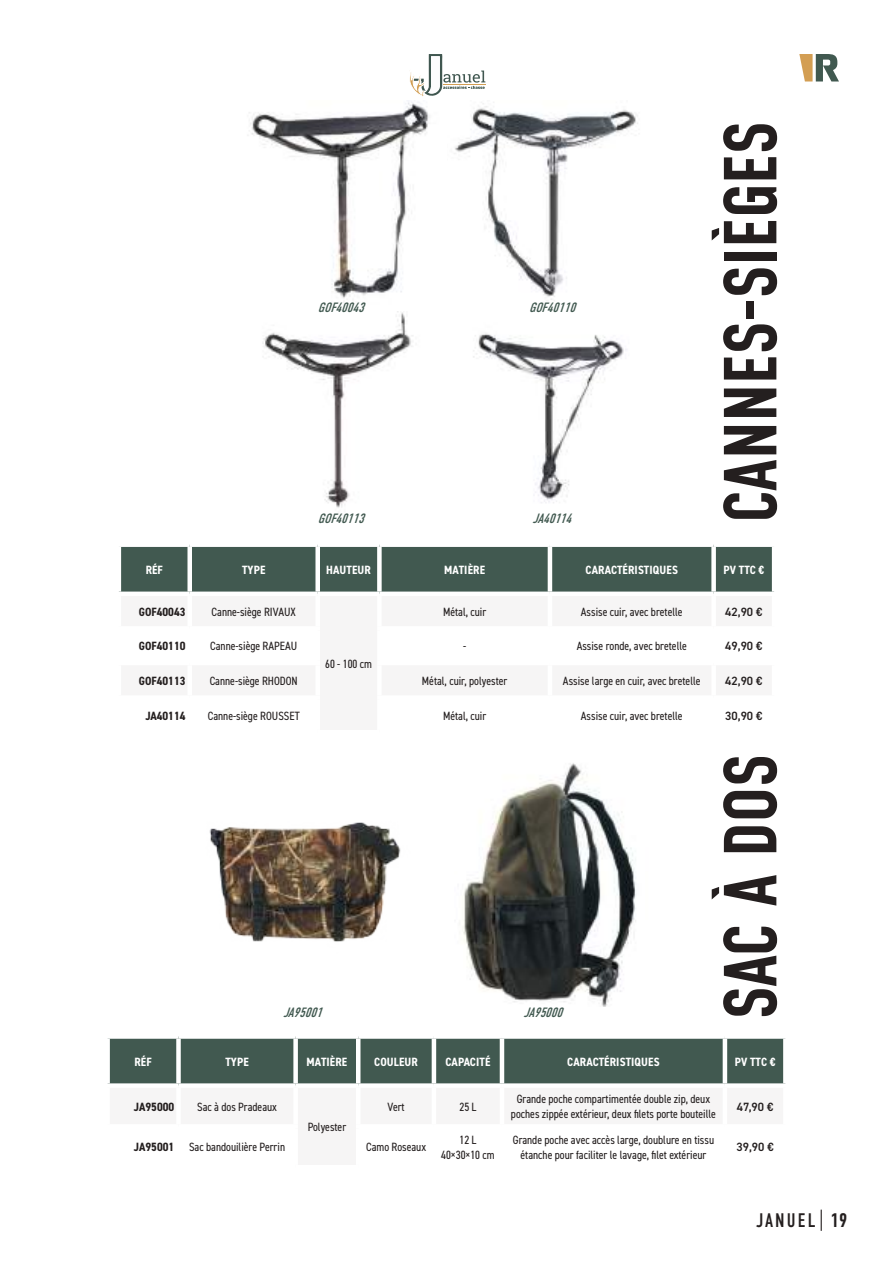
<style>
.page{position:relative;width:893px;height:1263px;background:#fff}
.page>*{position:absolute;margin:0;border:0;box-sizing:border-box;transform-origin:0 0}
.t1{font:75px "DIN Condensed VF";letter-spacing:.01em;color:#241f1f}
.t2{font:19.5px "DIN Condensed VF";letter-spacing:.11em;color:#241f1f}
.t3{font:italic 13.5px "DIN Condensed";color:#415950}
.t4{font:condensed 12px/14.4px "DIN2014";color:#241f1f;text-align:center}
.t5{font:700 condensed 12px "DIN2014";letter-spacing:.01em;color:#fff}
.t6{font:700 condensed 12px "DIN2014";color:#241f1f}
.t7{font:600 12px "DIN2014";color:#241f1f}
.s1{font-weight:700}
</style>
<div class="page">
<img style="left:249px;top:101px;width:389px;height:211px">
<img style="left:262px;top:312px;width:151px;height:203px">
<img style="left:473px;top:333px;width:154px;height:170px">
<svg style="left:799px;top:54px;width:40px;height:27px"></svg>
<svg style="left:821px;top:1209px;width:1px;height:22px"></svg>
<svg style="left:409px;top:54px;width:76px;height:42px"></svg>
<div style="left:121px;top:547px;width:651px;height:45px;background:#415950"></div>
<div style="left:187px;top:547px;width:5px;height:45px;background:#fff"></div>
<div style="left:315px;top:547px;width:5px;height:45px;background:#fff"></div>
<div style="left:377px;top:547px;width:5px;height:45px;background:#fff"></div>
<hr style="left:548px;top:547px;width:4px;height:45px;background:#fff">
<div style="left:711px;top:547px;width:5px;height:45px;background:#fff"></div>
<div style="left:110px;top:1039px;width:673px;height:44px;background:#415950"></div>
<div style="left:176px;top:1039px;width:5px;height:44px;background:#fff"></div>
<div style="left:293px;top:1039px;width:5px;height:44px;background:#fff"></div>
<hr style="left:356px;top:1039px;width:4px;height:44px;background:#fff">
<hr style="left:432px;top:1039px;width:4px;height:44px;background:#fff">
<hr style="left:500px;top:1039px;width:4px;height:44px;background:#fff">
<hr style="left:723px;top:1039px;width:4px;height:44px;background:#fff">
<img style="left:209px;top:822px;width:192px;height:120px">
<img style="left:462px;top:763px;width:174px;height:243px">
<p class="t3" style="left:318px;top:299px;width:53px">GOF40043</p>
<p class="t3" style="left:529px;top:299px;width:53px">GOF40110</p>
<p class="t3" style="left:318px;top:511px;width:53px">GOF40113</p>
<p class="t3" style="left:533px;top:511px;width:45px">JA40114</p>
<h1 class="t1" style="left:709px;top:522px;width:402px;rotate:-90deg">CANNES-SIÈGES</h1>
<p class="t5" style="left:146px;top:562px;width:19px">RÉF</p>
<p class="t5" style="left:242px;top:562px;width:25px">TYPE</p>
<p class="t5" style="left:326px;top:562px;width:46px">HAUTEUR</p>
<p class="t5" style="left:444px;top:562px;width:42px">MATIÈRE</p>
<p class="t5" style="left:586px;top:562px;width:94px">CARACTÉRISTIQUES</p>
<p class="t5" style="left:724px;top:562px;width:42px">PV TTC €</p>
<p class="t6" style="left:139px;top:604px;width:48px">GOF40043</p>
<p class="t4" style="left:212px;top:604px;width:86px">Canne-siège RIVAUX</p>
<p class="t4" style="left:443px;top:604px;width:45px">Métal, cuir</p>
<p class="t4" style="left:581px;top:604px;width:103px">Assise cuir, avec bretelle</p>
<p class="t7" style="left:725px;top:604px;width:39px">42,90 €</p>
<p class="t6" style="left:139px;top:638px;width:48px">GOF40110</p>
<p class="t4" style="left:210px;top:638px;width:89px">Canne-siège RAPEAU</p>
<p class="t4" style="left:463px;top:638px;width:5px">-</p>
<p class="t4" style="left:577px;top:638px;width:112px">Assise ronde, avec bretelle</p>
<p class="t7" style="left:725px;top:638px;width:39px">49,90 €</p>
<p class="t6" style="left:139px;top:673px;width:48px">GOF40113</p>
<p class="t4" style="left:210px;top:673px;width:90px">Canne-siège RHODON</p>
<p class="t4" style="left:422px;top:673px;width:87px">Métal, cuir, polyester</p>
<p class="t4" style="left:563px;top:673px;width:139px">Assise large en cuir, avec bretelle</p>
<p class="t7" style="left:725px;top:673px;width:39px">42,90 €</p>
<p class="t6" style="left:145px;top:707px;width:42px">JA40114</p>
<p class="t4" style="left:208px;top:708px;width:93px">Canne-siège ROUSSET</p>
<p class="t4" style="left:443px;top:708px;width:45px">Métal, cuir</p>
<p class="t4" style="left:581px;top:708px;width:103px">Assise cuir, avec bretelle</p>
<p class="t7" style="left:725px;top:707px;width:39px">30,90 €</p>
<p class="t4" style="left:325px;top:656px;width:48px">60 - 100 cm</p>
<p class="t3" style="left:283px;top:1004px;width:45px">JA95001</p>
<p class="t3" style="left:524px;top:1004px;width:45px">JA95000</p>
<h1 class="t1" style="left:709px;top:1019px;width:266px;rotate:-90deg">SAC À DOS</h1>
<p class="t5" style="left:134px;top:1053px;width:19px">RÉF</p>
<p class="t5" style="left:225px;top:1053px;width:25px">TYPE</p>
<p class="t5" style="left:307px;top:1053px;width:42px">MATIÈRE</p>
<p class="t5" style="left:374px;top:1053px;width:45px">COULEUR</p>
<p class="t5" style="left:445px;top:1053px;width:47px">CAPACITÉ</p>
<p class="t5" style="left:567px;top:1053px;width:94px">CARACTÉRISTIQUES</p>
<p class="t5" style="left:735px;top:1053px;width:42px">PV TTC €</p>
<p class="t6" style="left:134px;top:1098px;width:42px">JA95000</p>
<p class="t4" style="left:197px;top:1099px;width:81px">Sac à dos Pradeaux</p>
<p class="t4" style="left:308px;top:1119px;width:40px">Polyester</p>
<p class="t4" style="left:387px;top:1099px;width:19px">Vert</p>
<p class="t4" style="left:459px;top:1099px;width:18px">25 L</p>
<p class="t4" style="left:511px;top:1092px;width:207px">Grande poche compartimentée double zip, deux poches zippée extérieur, deux filets porte bouteille</p>
<p class="t7" style="left:737px;top:1098px;width:38px">47,90 €</p>
<p class="t4" style="left:134px;top:1139px;width:153px"><span class="s1">JA95001</span> Sac bandouilière Perrin</p>
<p class="t4" style="left:366px;top:1139px;width:61px">Camo Roseaux</p>
<p class="t4" style="left:441px;top:1132px;width:55px">12 L<br>40×30×10 cm</p>
<p class="t4" style="left:513px;top:1132px;width:203px">Grande poche avec accès large, doublure en tissu étanche pour faciliter le lavage, filet extérieur</p>
<p class="t7" style="left:737px;top:1139px;width:39px">39,90 €</p>
<h2 class="t2" style="left:756px;top:1209px;width:92px">JANUEL 19</h2>
</div>
